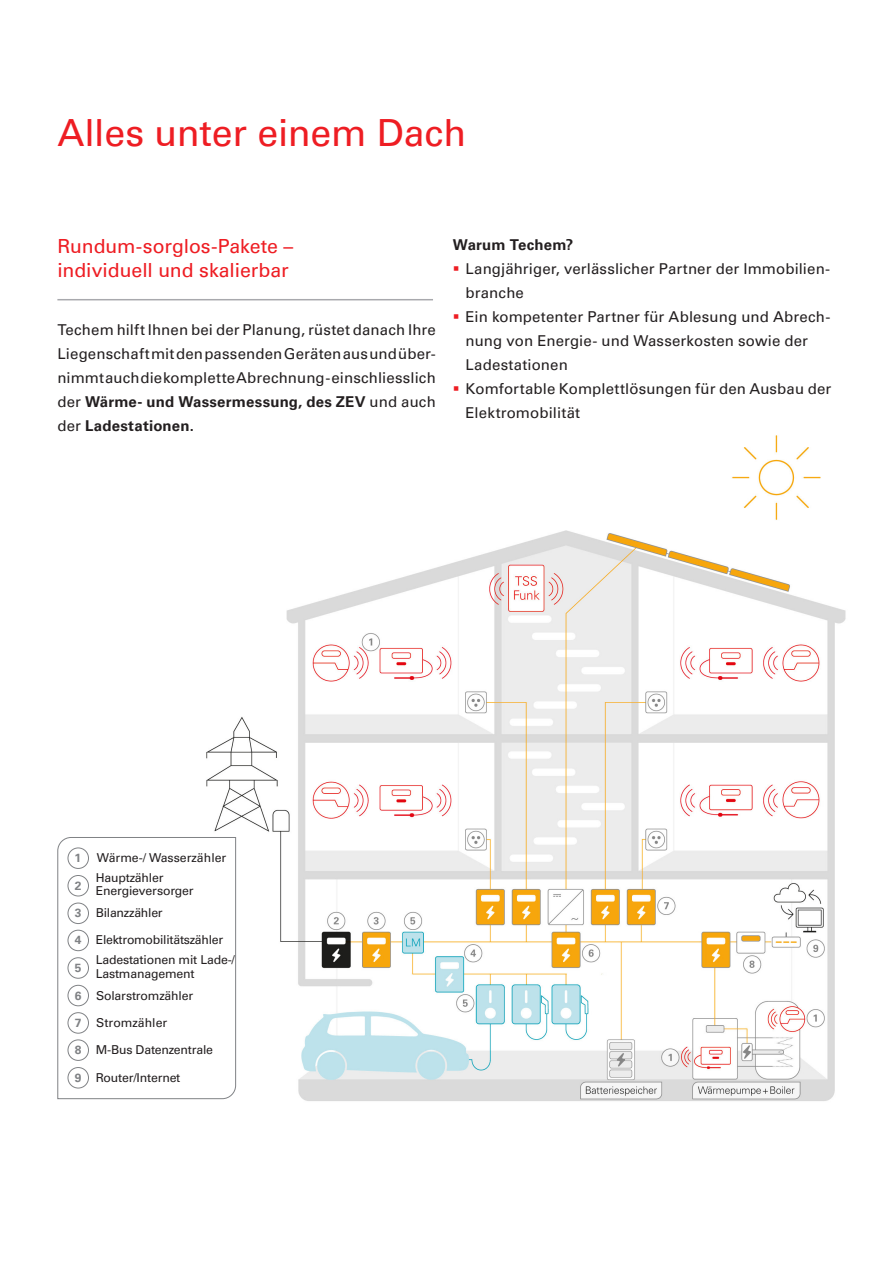
<style>
.page{position:relative;width:893px;height:1263px;background:#fff}
.page>*{position:absolute;margin:0;border:0;box-sizing:border-box;transform-origin:0 0}
.Zahlen_und_Fakten_Stichpunkte{font:37.5px "Univers LT Pro 55 Roman";letter-spacing:-.005em;color:#ee1d23}
.t1{font:19.5px/24px "Univers LT Pro 55 Roman";letter-spacing:-.005em;color:#ee1d23}
.t2{font:15px/24px "Univers LT Pro 55 Roman";letter-spacing:.01em;color:#231f20}
.t3{font:700 15px "Univers LT Pro 65";letter-spacing:.01em;color:#231f20}
.t4{font:12.3px/13.5px "Univers LT Pro 55 Roman";letter-spacing:-.015em;color:#231f20}
.t5{font:700 12px "Univers LT Pro 65";color:#808285}
.s1{font-family:"Univers LT Pro 65";font-weight:700}
.s2{color:#ee1d23}
</style>
<div class="page">
<img style="left:198px;top:435px;width:648px;height:666px">
<svg style="left:57px;top:837px;width:179px;height:262px"></svg>
<div style="left:68px;top:848px;width:20px;height:20px;background:#fff;border-radius:50%"></div>
<div style="left:68px;top:847px;width:21px;height:22px;border:1px solid #808285;border-radius:50%"></div>
<div style="left:68px;top:875px;width:20px;height:21px;background:#fff;border-radius:50%"></div>
<div style="left:68px;top:875px;width:21px;height:21px;border:1px solid #808285;border-radius:50%"></div>
<div style="left:68px;top:930px;width:20px;height:21px;background:#fff;border-radius:50%"></div>
<div style="left:68px;top:930px;width:21px;height:21px;border:1px solid #808285;border-radius:50%"></div>
<div style="left:68px;top:903px;width:20px;height:20px;background:#fff;border-radius:50%"></div>
<div style="left:68px;top:903px;width:21px;height:21px;border:1px solid #808285;border-radius:50%"></div>
<div style="left:68px;top:1013px;width:20px;height:20px;background:#fff;border-radius:50%"></div>
<div style="left:68px;top:1012px;width:21px;height:21px;border:1px solid #808285;border-radius:50%"></div>
<div style="left:68px;top:958px;width:20px;height:20px;background:#fff;border-radius:50%"></div>
<div style="left:68px;top:957px;width:21px;height:22px;border:1px solid #808285;border-radius:50%"></div>
<div style="left:68px;top:1040px;width:20px;height:20px;background:#fff;border-radius:50%"></div>
<div style="left:68px;top:1039px;width:21px;height:22px;border:1px solid #808285;border-radius:50%"></div>
<div style="left:68px;top:1067px;width:20px;height:21px;background:#fff;border-radius:50%"></div>
<div style="left:68px;top:1067px;width:21px;height:21px;border:1px solid #808285;border-radius:50%"></div>
<div style="left:68px;top:985px;width:20px;height:21px;background:#fff;border-radius:50%"></div>
<div style="left:68px;top:985px;width:21px;height:21px;border:1px solid #808285;border-radius:50%"></div>
<hr style="left:57px;top:299px;width:376px;height:1px;background:#a8a9ad">
<p class="Zahlen_und_Fakten_Stichpunkte" style="left:57px;top:107px;width:410px">Alles unter einem Dach</p>
<p class="t1" style="left:57px;top:234px;width:237px">Rundum-sorglos-Pakete – individuell und skalierbar</p>
<p class="t2" style="left:57px;top:317px;width:380px;text-align:justify">Techem hilft Ihnen bei der Planung, rüstet danach Ihre Liegenschaft mit den passenden Geräten aus und über&shy;nimmt auch die komplette Abrechnung - einschliesslich der <span class="s1">Wärme- und Wassermessung, des ZEV</span> und auch der <span class="s1">Ladestationen.</span></p>
<p class="t3" style="left:453px;top:234px;width:122px">Warum Techem?</p>
<p class="t2" style="left:466px;top:256px;width:366px;text-indent:-13px"><span class="s2">▪</span> Langjähriger, verlässlicher Partner der Immobilien&shy;branche</p>
<p class="t2" style="left:466px;top:304px;width:366px;text-indent:-13px"><span class="s2">▪</span> Ein kompetenter Partner für Ablesung und Abrech&shy;nung von Energie- und Wasserkosten sowie der<br>Ladestationen</p>
<p class="t2" style="left:466px;top:376px;width:367px;text-indent:-13px"><span class="s2">▪</span> Komfortable Komplettlösungen für den Ausbau der<br>Elektromobilität</p>
<p class="t5" style="left:75px;top:849px;width:8px">1</p>
<p class="t4" style="left:97px;top:850px;width:131px">Wärme-/ Wasserzähler</p>
<p class="t4" style="left:96px;top:870px;width:99px">Hauptzähler<br>Energieversorger</p>
<p class="t5" style="left:75px;top:877px;width:8px">2</p>
<p class="t5" style="left:75px;top:904px;width:8px">3</p>
<p class="t4" style="left:96px;top:906px;width:69px">Bilanzzähler</p>
<p class="t5" style="left:75px;top:932px;width:8px">4</p>
<p class="t4" style="left:96px;top:933px;width:129px">Elektromobilitätszähler</p>
<p class="t5" style="left:75px;top:959px;width:8px">5</p>
<p class="t4" style="left:96px;top:952px;width:141px">Ladestationen mit Lade-/<br>Lastmanagement</p>
<p class="t5" style="left:75px;top:987px;width:8px">6</p>
<p class="t4" style="left:96px;top:988px;width:99px">Solarstromzähler</p>
<p class="t5" style="left:75px;top:1014px;width:8px">7</p>
<p class="t4" style="left:96px;top:1015px;width:73px">Stromzähler</p>
<p class="t5" style="left:75px;top:1041px;width:8px">8</p>
<p class="t4" style="left:96px;top:1042px;width:119px">M-Bus Datenzentrale</p>
<p class="t5" style="left:75px;top:1069px;width:8px">9</p>
<p class="t4" style="left:96px;top:1070px;width:86px">Router/Internet</p>
</div>
